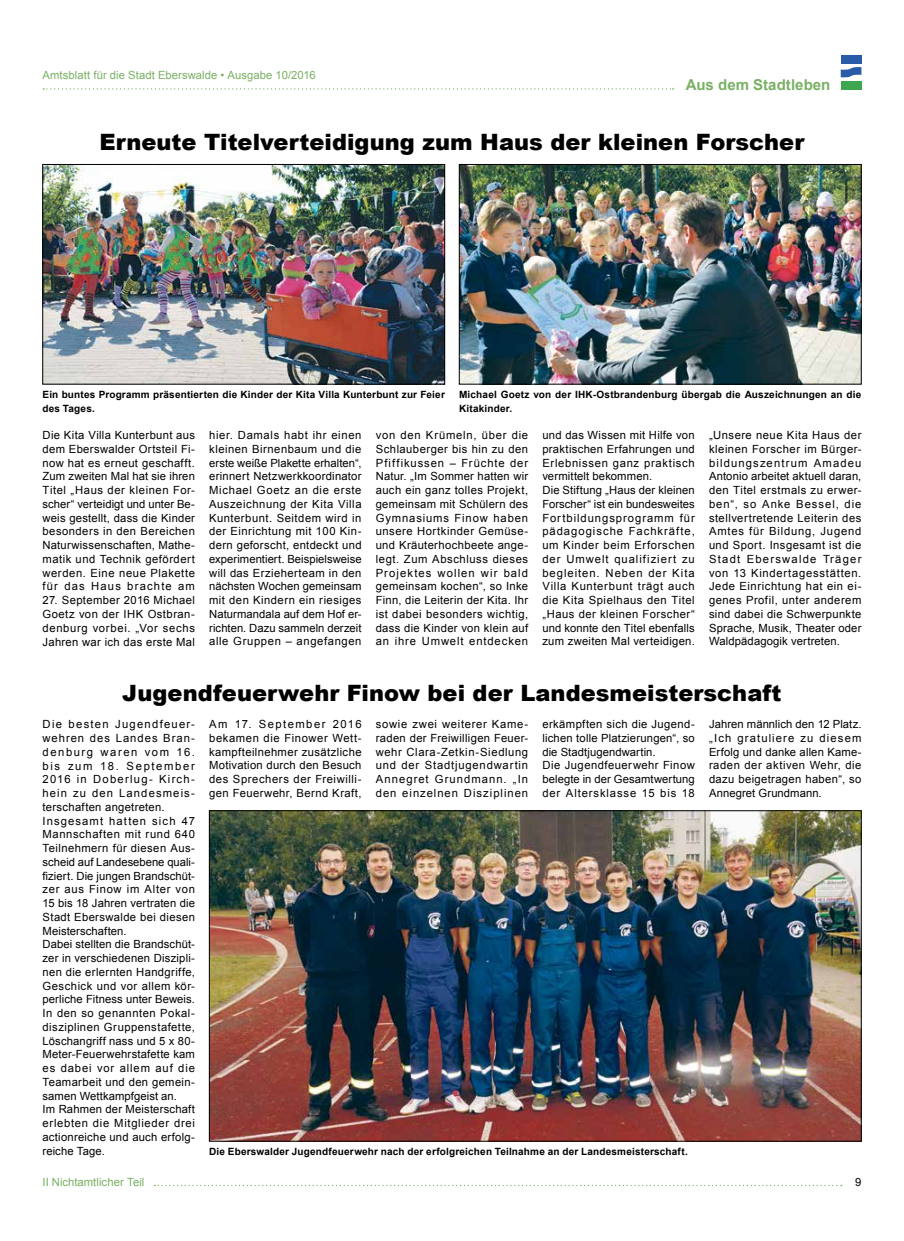
<style>
.page{position:relative;width:904px;height:1241px;background:#fff}
.page>*{position:absolute;margin:0;border:0;box-sizing:border-box;transform-origin:0 0}
.t1{font:900 22.5px "Arial";color:#000}
.t2{font:700 15px "Arial";letter-spacing:.005em;color:#7ab064}
.t3{font:11.25px/13.8px "Arial";letter-spacing:.035em;color:#000;text-align:justify}
.t4{font:11.25px "Arial";letter-spacing:.005em;color:#7ab064}
.t5{font:700 10px/13.8px "Arial";letter-spacing:.02em;color:#000}
</style>
<div class="page">
<svg style="left:43px;top:88px;width:630px;height:1px"></svg>
<svg style="left:154px;top:1184px;width:683px;height:1px"></svg>
<div style="left:840px;top:55px;width:21px;height:8px;background:#295ba9"></div>
<svg style="left:840px;top:67px;width:21px;height:11px"></svg>
<div style="left:840px;top:81px;width:21px;height:8px;background:#3fa650"></div>
<img style="left:461px;top:166px;width:398px;height:216px">
<div style="left:459px;top:164px;width:402px;height:220px;border:1px solid #000"></div>
<img style="left:45px;top:166px;width:398px;height:216px">
<div style="left:43px;top:164px;width:402px;height:220px;border:1px solid #000"></div>
<img style="left:211px;top:812px;width:648px;height:327px">
<p class="t4" style="left:43px;top:68px;width:275px">Amtsblatt für die Stadt Eberswalde • Ausgabe 10/2016</p>
<h2 class="t2" style="left:685px;top:74px;width:146px">Aus dem Stadtleben</h2>
<h1 class="t1" style="left:99px;top:126px;width:706px">Erneute Titelverteidigung zum Haus der kleinen Forscher</h1>
<p class="t5" style="left:43px;top:388px;width:404px">Ein buntes Programm präsentierten die Kinder der Kita Villa Kunterbunt zur Feier des Tages.</p>
<p class="t5" style="left:459px;top:388px;width:404px">Michael Goetz von der IHK-Ostbrandenburg übergab die Auszeichnungen an die<br>Kitakinder.</p>
<p class="t3" style="left:43px;top:428px;width:154px">Die Kita Villa Kunterbunt aus dem Eberswalder Ortsteil Fi&shy;now hat es erneut geschafft.<br>Zum zweiten Mal hat sie ihren Titel „Haus der kleinen For&shy;scher“ verteidigt und unter Be&shy;weis gestellt, dass die Kinder besonders in den Bereichen Naturwissenschaften, Mathe&shy;matik und Technik gefördert werden. Eine neue Plakette für das Haus brachte am</p>
<p class="t3" style="left:43px;top:593px;width:154px">27. September 2016 Michael Goetz von der IHK Ostbran&shy;denburg vorbei. „Vor sechs Jahren war ich das erste Mal</p>
<p class="t3" style="left:209px;top:428px;width:154px">hier. Damals habt ihr einen kleinen Birnenbaum und die erste weiße Plakette erhalten“, erinnert Netzwerkkoordinator Michael Goetz an die erste Auszeichnung der Kita Villa Kunterbunt. Seitdem wird in der Einrichtung mit 100 Kin&shy;dern geforscht, entdeckt und experimentiert. Beispielsweise will das Erzieherteam in den nächsten Wochen gemeinsam mit den Kindern ein riesiges Naturmandala auf dem Hof er&shy;richten. Dazu sammeln derzeit alle Gruppen – angefangen</p>
<p class="t3" style="left:376px;top:428px;width:154px">von den Krümeln, über die Schlauberger bis hin zu den Pfiffikussen – Früchte der Natur. „Im Sommer hatten wir auch ein ganz tolles Projekt, gemeinsam mit Schülern des Gymnasiums Finow haben unsere Hortkinder Gemüse&shy;und Kräuterhochbeete ange&shy;legt. Zum Abschluss dieses Projektes wollen wir bald gemeinsam kochen“, so Inke Finn, die Leiterin der Kita. Ihr ist dabei besonders wichtig, dass die Kinder von klein auf an ihre Umwelt entdecken</p>
<p class="t3" style="left:542px;top:428px;width:154px;text-align:left">und das Wissen mit Hilfe von praktischen Erfahrungen und<br>Erlebnissen ganz praktisch vermittelt bekommen.<br>Die Stiftung „Haus der kleinen<br>Forscher“ ist ein bundesweites<br>Fortbildungsprogramm für pädagogische Fachkräfte, um Kinder beim Erforschen der Umwelt qualifiziert zu begleiten. Neben der Kita<br>Villa Kunterbunt trägt auch die Kita Spielhaus den Titel „Haus der kleinen Forscher“ und konnte den Titel ebenfalls zum zweiten Mal verteidigen.</p>
<p class="t3" style="left:709px;top:428px;width:154px">„Unsere neue Kita Haus der kleinen Forscher im Bürger&shy;bildungszentrum Amadeu Antonio arbeitet aktuell daran, den Titel erstmals zu erwer&shy;ben“, so Anke Bessel, die stellvertretende Leiterin des Amtes für Bildung, Jugend und Sport. Insgesamt ist die Stadt Eberswalde Träger von 13 Kindertagesstätten.<br>Jede Einrichtung hat ein ei&shy;genes Profil, unter anderem sind dabei die Schwerpunkte Sprache, Musik, Theater oder Waldpädagogik vertreten.</p>
<h1 class="t1" style="left:122px;top:676px;width:660px">Jugendfeuerwehr Finow bei der Landesmeisterschaft</h1>
<p class="t3" style="left:43px;top:717px;width:154px;text-align:left">Die besten Jugendfeuer&shy;wehren des Landes Bran&shy;denburg waren vom 16. bis zum 18. September<br>2016 in Doberlug- Kirch&shy;hein zu den Landesmeis&shy;terschaften angetreten.<br>Insgesamt hatten sich 47<br>Mannschaften mit rund 640<br>Teilnehmern für diesen Aus&shy;scheid auf Landesebene quali&shy;fiziert. Die jungen Brandschüt&shy;zer aus Finow im Alter von<br>15 bis 18 Jahren vertraten die<br>Stadt Eberswalde bei diesen<br>Meisterschaften.<br>Dabei stellten die Brandschüt&shy;zer in verschiedenen Diszipli&shy;nen die erlernten Handgriffe,<br>Geschick und vor allem kör&shy;perliche Fitness unter Beweis.<br>In den so genannten Pokal&shy;disziplinen Gruppenstafette,<br>Löschangriff nass und 5 x 80-<br>Meter-Feuerwehrstafette kam es dabei vor allem auf die<br>Teamarbeit und den gemein&shy;samen Wettkampfgeist an.<br>Im Rahmen der Meisterschaft erlebten die Mitglieder drei actionreiche und auch erfolg&shy;reiche Tage.</p>
<p class="t3" style="left:209px;top:717px;width:154px">Am 17. September 2016 bekamen die Finower Wett&shy;kampfteilnehmer zusätzliche Motivation durch den Besuch des Sprechers der Freiwilli&shy;gen Feuerwehr, Bernd Kraft,</p>
<p class="t3" style="left:376px;top:717px;width:154px">sowie zwei weiterer Kame&shy;raden der Freiwilligen Feuer&shy;wehr Clara-Zetkin-Siedlung und der Stadtjugendwartin Annegret Grundmann. „In den einzelnen Disziplinen</p>
<p class="t3" style="left:542px;top:717px;width:154px;text-align:left">erkämpften sich die Jugend&shy;lichen tolle Platzierungen“, so die Stadtjugendwartin.<br>Die Jugendfeuerwehr Finow belegte in der Gesamtwertung der Altersklasse 15 bis 18</p>
<p class="t3" style="left:709px;top:717px;width:154px">Jahren männlich den 12 Platz. „Ich gratuliere zu diesem Erfolg und danke allen Kame&shy;raden der aktiven Wehr, die dazu beigetragen haben“, so Annegret Grundmann.</p>
<p class="t5" style="left:209px;top:1144px;width:480px">Die Eberswalder Jugendfeuerwehr nach der erfolgreichen Teilnahme an der Landesmeisterschaft.</p>
<p class="t4" style="left:43px;top:1174px;width:103px">II Nichtamtlicher Teil</p>
<p class="t3" style="left:855px;top:1175px;width:8px">9</p>
</div>
